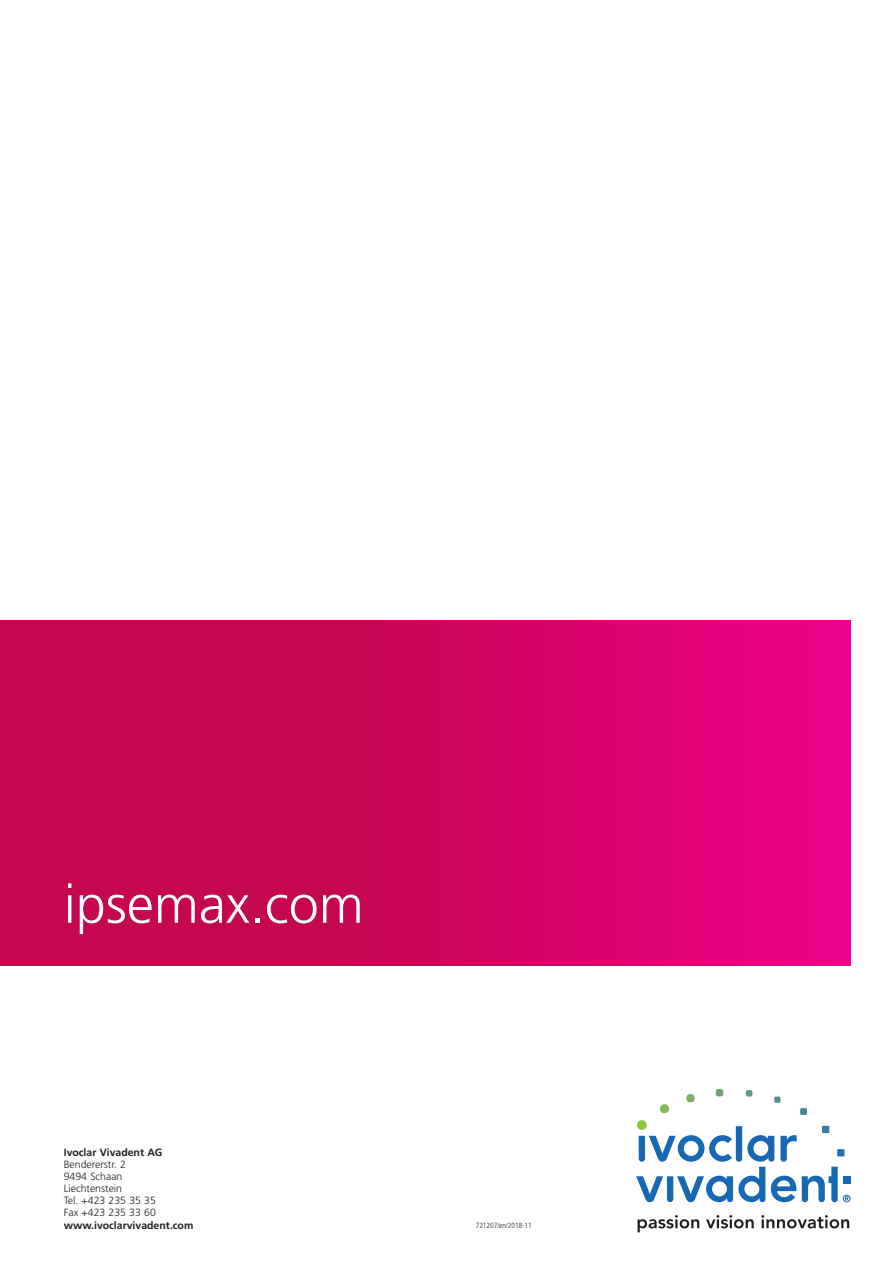
<style>
.page{position:relative;width:893px;height:1263px;background:#fff}
.page>*{position:absolute;margin:0;border:0;box-sizing:border-box;transform-origin:0 0}
.t1{font:300 54px "Frutiger";color:#fff}
.t2{font:300 10.5px/12px "Frutiger";color:#231f20}
.t3{font:700 10.5px "Frutiger";color:#231f20}
.t4{font:300 condensed 7.5px "Frutiger";color:#231f20}
</style>
<div class="page">
<svg style="left:636px;top:1089px;width:214px;height:113px"></svg>
<svg style="left:638px;top:1215px;width:61px;height:17px"></svg>
<svg style="left:706px;top:1215px;width:48px;height:13px"></svg>
<svg style="left:761px;top:1215px;width:88px;height:13px"></svg>
<div style="left:0;top:621px;width:850px;height:344px;background:linear-gradient(to right,#bb0842,#e70182)"></div>
<h1 class="t1" style="left:64px;top:873px;width:301px">ipsemax.com</h1>
<p class="t3" style="left:64px;top:1147px;width:100px">Ivoclar Vivadent AG</p>
<p class="t2" style="left:64px;top:1159px;width:94px">Bendererstr. 2<br>9494 Schaan<br>Liechtenstein<br>Tel. +423 235 35 35<br>Fax +423 235 33 60</p>
<p class="t3" style="left:64px;top:1219px;width:131px">www.ivoclarvivadent.com</p>
<p class="t4" style="left:476px;top:1221px;width:57px">721207/en/2018-11</p>
</div>
